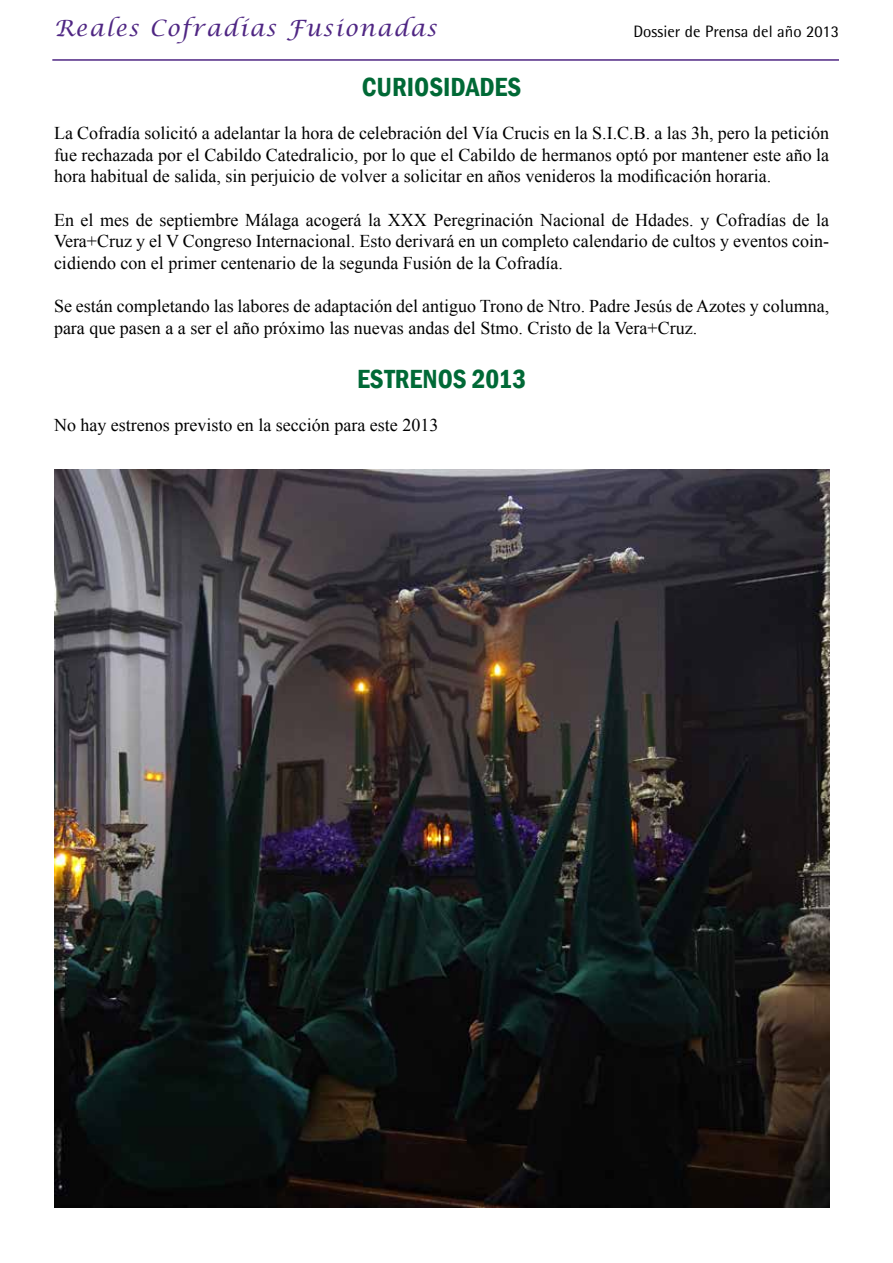
<style>
.page{position:relative;width:893px;height:1263px;background:#fff}
.page>*{position:absolute;margin:0;border:0;box-sizing:border-box;transform-origin:0 0}
.t1{font:600 condensed 27px "Franklin Gothic";color:#006936}
.t2{font:italic 22.5px "Lucida Calligraphy";letter-spacing:.07em;color:#4f2683}
.t3{font:18px/21.6px "Times New Roman";color:#000;text-align:justify}
.t4{font:16.5px "Rotis Semi Sans Std";letter-spacing:.005em;color:#000}
</style>
<div class="page">
<hr style="left:52px;top:59px;width:787px;height:2px;background:#4f2683">
<img style="left:54px;top:470px;width:775px;height:737px">
<p class="t2" style="left:54px;top:15px;width:384px">Reales Cofradías Fusionadas</p>
<p class="t4" style="left:633px;top:21px;width:207px">Dossier de Prensa del año 2013</p>
<h1 class="t1" style="left:362px;top:69px;width:161px">CURIOSIDADES</h1>
<p class="t3" style="left:54px;top:122px;width:777px">La Cofradía solicitó a adelantar la hora de celebración del Vía Crucis en la S.I.C.B. a las 3h, pero la petición fue rechazada por el Cabildo Catedralicio, por lo que el Cabildo de hermanos optó por mantener este año la hora habitual de salida, sin perjuicio de volver a solicitar en años venideros la modificación horaria.</p>
<p class="t3" style="left:54px;top:208px;width:777px">En el mes de septiembre Málaga acogerá la XXX Peregrinación Nacional de Hdades. y Cofradías de la Vera+Cruz y el V Congreso Internacional. Esto derivará en un completo calendario de cultos y eventos coin&shy;cidiendo con el primer centenario de la segunda Fusión de la Cofradía.</p>
<p class="t3" style="left:54px;top:295px;width:777px">Se están completando las labores de adaptación del antiguo Trono de Ntro. Padre Jesús de Azotes y columna, para que pasen a a ser el año próximo las nuevas andas del Stmo. Cristo de la Vera+Cruz.</p>
<h1 class="t1" style="left:357px;top:360px;width:171px">ESTRENOS 2013</h1>
<p class="t3" style="left:54px;top:414px;width:386px">No hay estrenos previsto en la sección para este 2013</p>
</div>
